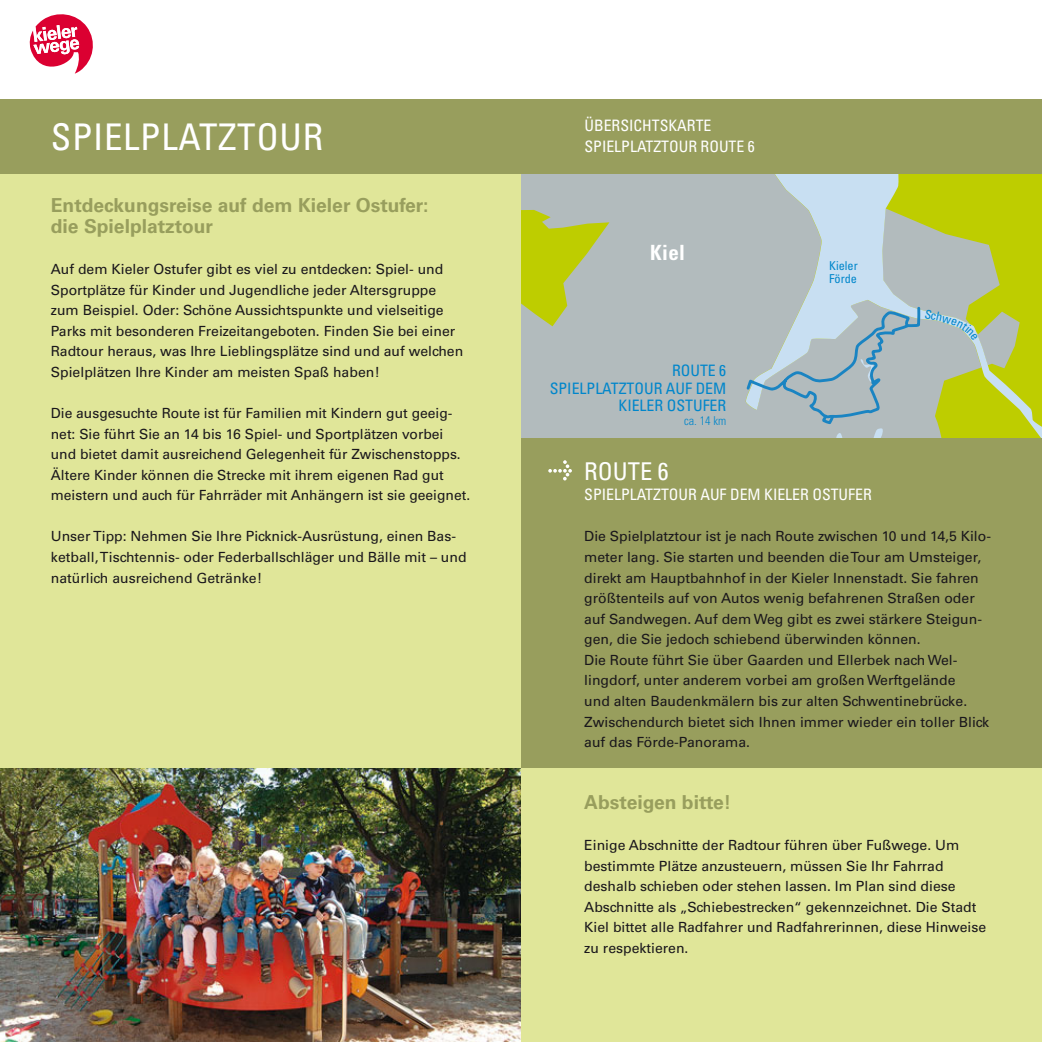
<style>
.page{position:relative;width:1042px;height:1042px;background:#fff}
.page>*{position:absolute;margin:0;border:0;box-sizing:border-box;transform-origin:0 0}
.t1{font:condensed 36.75px "Univers LT";letter-spacing:.02em;color:#fff}
.t2{font:condensed 24.5px "Univers LT";color:#fff}
.t3{font:700 condensed 21px "Univers LT";color:#fff}
.t4{font:700 19.25px/20.5px "Univers LT";color:#989e5d}
.t5{font:condensed 15.75px/20.7px "Univers LT";color:#fff}
.t6{font:condensed 15.75px/17.5px "Univers LT";color:#0086cb;text-align:right}
.t7{font:14px/20.7px "Univers LT";color:#1a171c}
.t8{font:condensed 12.25px/13.1px "Univers LT";color:#0086cb}
.t9{font:300 condensed 12.25px "Univers LT";color:#0086cb}
</style>
<div class="page">
<div style="left:0;top:171px;width:521px;height:797px;background:#e0e699"></div>
<svg style="left:30px;top:14px;width:63px;height:60px"></svg>
<img style="left:0;top:768px;width:521px;height:273px">
<svg style="left:521px;top:174px;width:521px;height:264px;background:#b6c298"></svg>
<div style="left:521px;top:438px;width:521px;height:603px;background:#989e5d"></div>
<svg style="left:548px;top:460px;width:24px;height:20px"></svg>
<div style="left:521px;top:768px;width:521px;height:273px;background:#e0e699"></div>
<div style="left:0;top:99px;width:1042px;height:75px;background:#989e5d"></div>
<svg style="left:744px;top:305px;width:234px;height:133px;background:#aebeb3"></svg>
<h1 class="t1" style="left:51px;top:124px;width:274px">SPIELPLATZTOUR</h1>
<p class="t5" style="left:584px;top:117px;width:172px">ÜBERSICHTSKARTE<br>SPIELPLATZTOUR ROUTE 6</p>
<h3 class="t4" style="left:51px;top:197px;width:379px">Entdeckungsreise auf dem Kieler Ostufer: die Spielplatztour</h3>
<p class="t7" style="left:51px;top:260px;width:414px">Auf dem Kieler Ostufer gibt es viel zu entdecken: Spiel- und Sportplätze für Kinder und Jugendliche jeder Altersgruppe zum Beispiel. Oder: Schöne Aussichtspunkte und vielseitige Parks mit besonderen Freizeitangeboten. Finden Sie bei einer Radtour heraus, was Ihre Lieblingsplätze sind und auf welchen Spielplätzen Ihre Kinder am meisten Spaß haben!</p>
<p class="t7" style="left:51px;top:404px;width:421px">Die ausgesuchte Route ist für Familien mit Kindern gut geeig&shy;net: Sie führt Sie an 14 bis 16 Spiel- und Sportplätzen vorbei und bietet damit ausreichend Gelegenheit für Zwischenstopps.<br>Ältere Kinder können die Strecke mit ihrem eigenen Rad gut meistern und auch für Fahrräder mit Anhängern ist sie geeignet.</p>
<p class="t7" style="left:51px;top:527px;width:417px">Unser Tipp: Nehmen Sie Ihre Picknick-Ausrüstung, einen Bas&shy;ketball, Tischtennis- oder Federballschläger und Bälle mit – und natürlich ausreichend Getränke!</p>
<h3 class="t3" style="left:650px;top:239px;width:37px">Kiel</h3>
<p class="t6" style="left:550px;top:363px;width:178px">ROUTE 6<br>SPIELPLATZTOUR AUF DEM<br>KIELER OSTUFER</p>
<p class="t9" style="left:684px;top:413px;width:44px">ca. 14 km</p>
<p class="t8" style="left:829px;top:260px;width:30px">Kieler<br>Förde</p>
<h2 class="t2" style="left:584px;top:462px;width:86px">ROUTE 6</h2>
<p class="t5" style="left:584px;top:486px;width:289px">SPIELPLATZTOUR AUF DEM KIELER OSTUFER</p>
<p class="t7" style="left:584px;top:527px;width:408px">Die Spielplatztour ist je nach Route zwischen 10 und 14,5 Kilo&shy;meter lang. Sie starten und beenden die Tour am Umsteiger, direkt am Hauptbahnhof in der Kieler Innenstadt. Sie fahren größtenteils auf von Autos wenig befahrenen Straßen oder auf Sandwegen. Auf dem Weg gibt es zwei stärkere Steigun&shy;gen, die Sie jedoch schiebend überwinden können.<br>Die Route führt Sie über Gaarden und Ellerbek nach Wel&shy;lingdorf, unter anderem vorbei am großen Werftgelände<br>und alten Baudenkmälern bis zur alten Schwentinebrücke.<br>Zwischendurch bietet sich Ihnen immer wieder ein toller Blick auf das Förde-Panorama.</p>
<h3 class="t4" style="left:584px;top:793px;width:149px">Absteigen bitte!</h3>
<p class="t7" style="left:584px;top:836px;width:403px">Einige Abschnitte der Radtour führen über Fußwege. Um bestimmte Plätze anzusteuern, müssen Sie Ihr Fahrrad deshalb schieben oder stehen lassen. Im Plan sind diese Abschnitte als „Schiebestrecken“ gekennzeichnet. Die Stadt Kiel bittet alle Radfahrer und Radfahrerinnen, diese Hinweise zu respektieren.</p>
</div>
